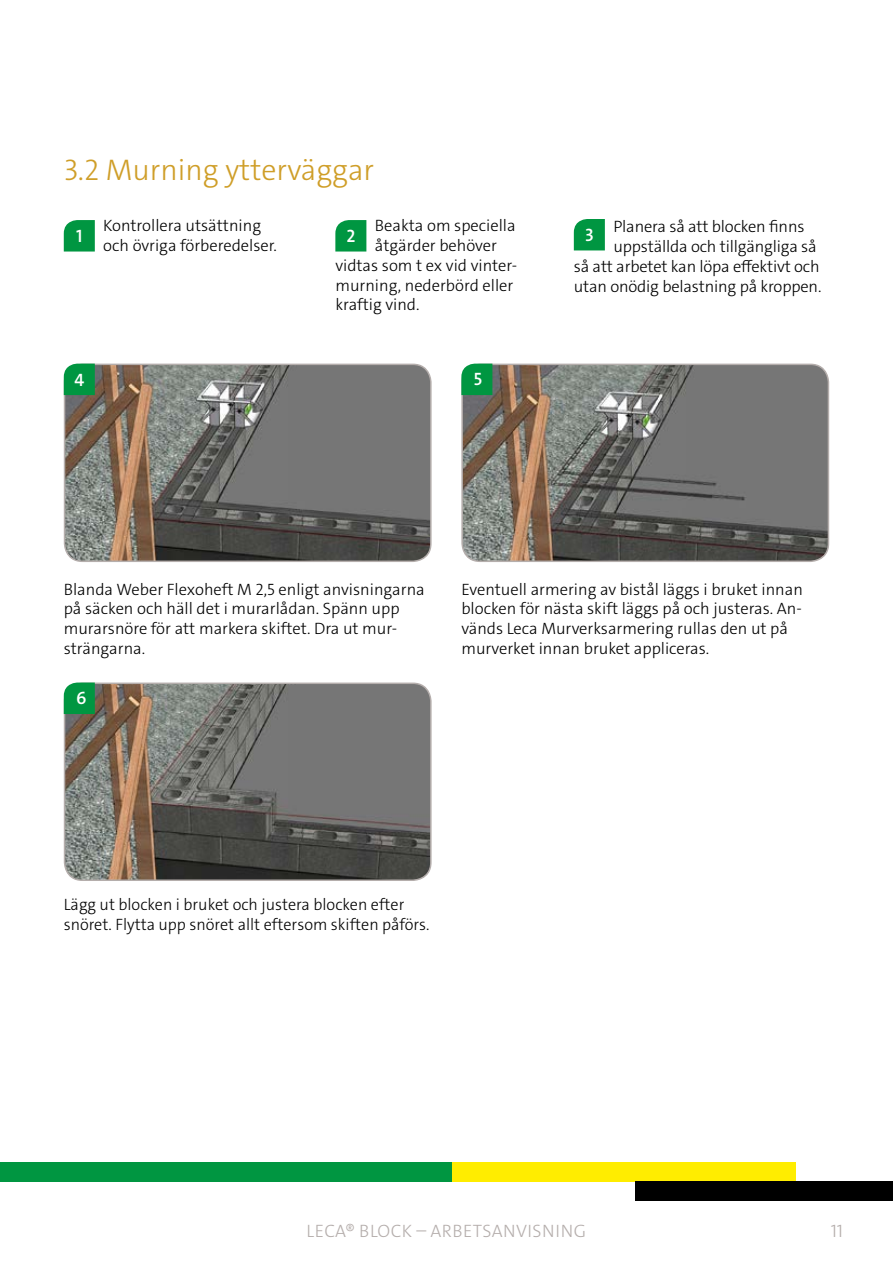
<style>
.page{position:relative;width:893px;height:1263px;background:#fff}
.page>*{position:absolute;margin:0;border:0;box-sizing:border-box;transform-origin:0 0}
.t1{font:300 30px "The Sans C4 s";color:#cf9e28}
.t2{font:300 18px "The Sans C4 s";letter-spacing:.025em;color:#b5aeac}
.t3{font:600 18px "The Sans C4 s";color:#fff}
.t4{font:300 16.5px/19.8px "The Sans C4 s";color:#000}
</style>
<div class="page">
<div style="left:0;top:1162px;width:453px;height:19px;background:#009641"></div>
<div style="left:453px;top:1162px;width:343px;height:19px;background:#ffed00"></div>
<div style="left:635px;top:1181px;width:257px;height:20px;background:#000"></div>
<img style="left:464px;top:364px;width:364px;height:197px">
<div style="left:461px;top:364px;width:368px;height:198px;border:2px solid #b5aeac;border-radius:18px"></div>
<img style="left:65px;top:364px;width:364px;height:197px">
<div style="left:64px;top:364px;width:368px;height:198px;border:2px solid #b5aeac;border-radius:18px"></div>
<img style="left:65px;top:685px;width:364px;height:195px">
<div style="left:64px;top:682px;width:368px;height:199px;border:2px solid #b5aeac;border-radius:18px"></div>
<svg style="left:64px;top:364px;width:31px;height:31px"></svg>
<svg style="left:461px;top:364px;width:31px;height:31px"></svg>
<svg style="left:64px;top:682px;width:31px;height:32px"></svg>
<svg style="left:335px;top:220px;width:31px;height:32px"></svg>
<svg style="left:64px;top:220px;width:31px;height:32px"></svg>
<svg style="left:574px;top:219px;width:31px;height:31px"></svg>
<h1 class="t1" style="left:64px;top:150px;width:312px">3.2 Murning ytterväggar</h1>
<p class="t4" style="left:103px;top:216px;width:175px">Kontrollera utsättning och övriga förberedelser.</p>
<p class="t4" style="left:375px;top:216px;width:142px">Beakta om speciella</p>
<p class="t4" style="left:613px;top:217px;width:193px">Planera så att blocken finns</p>
<p class="t4" style="left:613px;top:237px;width:205px">uppställda och tillgängliga så</p>
<p class="t4" style="left:574px;top:257px;width:247px">så att arbetet kan löpa effektivt och</p>
<p class="t4" style="left:574px;top:276px;width:249px">utan onödig belastning på kroppen.</p>
<p class="t3" style="left:76px;top:224px;width:8px">1</p>
<p class="t3" style="left:346px;top:224px;width:10px">2</p>
<p class="t3" style="left:585px;top:223px;width:10px">3</p>
<p class="t4" style="left:375px;top:236px;width:123px">åtgärder behöver</p>
<p class="t4" style="left:335px;top:255px;width:183px">vidtas som t ex vid vinter-</p>
<p class="t4" style="left:335px;top:275px;width:180px">murning, nederbörd eller</p>
<p class="t4" style="left:335px;top:295px;width:86px">kraftig vind.</p>
<p class="t3" style="left:74px;top:368px;width:11px">4</p>
<p class="t3" style="left:474px;top:367px;width:10px">5</p>
<p class="t4" style="left:64px;top:579px;width:363px">Blanda Weber Flexoheft M 2,5 enligt anvisningarna på säcken och häll det i murarlådan. Spänn upp murarsnöre för att markera skiftet. Dra ut mur&shy;strängarna.</p>
<p class="t4" style="left:461px;top:579px;width:343px">Eventuell armering av bistål läggs i bruket innan blocken för nästa skift läggs på och justeras. An&shy;vänds Leca Murverksarmering rullas den ut på murverket innan bruket appliceras.</p>
<p class="t3" style="left:76px;top:686px;width:12px">6</p>
<p class="t4" style="left:64px;top:894px;width:367px">Lägg ut blocken i bruket och justera blocken efter snöret. Flytta upp snöret allt eftersom skiften påförs.</p>
<p class="t2" style="left:307px;top:1219px;width:281px">LECA® BLOCK – ARBETSANVISNING</p>
<p class="t2" style="left:831px;top:1219px;width:14px">11</p>
</div>
